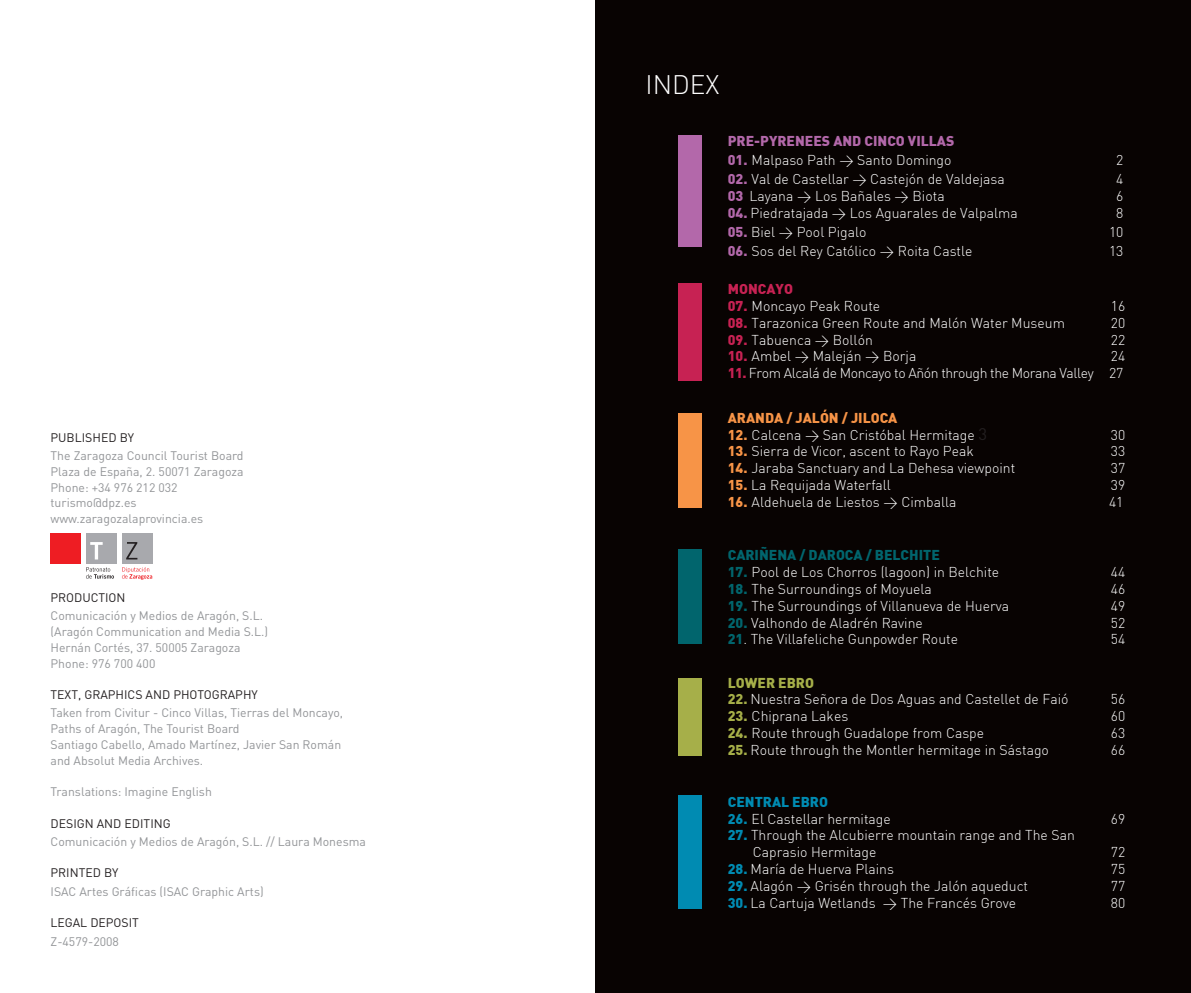
<style>
.page{position:relative;width:1191px;height:993px;background:#fff}
.page>*{position:absolute;margin:0;border:0;box-sizing:border-box;transform-origin:0 0}
.t1{font:300 26.25px "DIN";color:#fff}
.t2{font:300 14px/16.8px "DIN";color:#fff}
.t3{font:300 14px "DIN";letter-spacing:-.03em;color:#fff}
.t4{font:900 14px "DIN";color:#b368aa}
.t5{font:900 14px "DIN";color:#01656d}
.t6{font:900 14px "DIN";color:#f79447}
.t7{font:900 14px "DIN";color:#008bb2}
.t8{font:900 14px "DIN";color:#a6af49}
.t9{font:900 14px "DIN";color:#c72253}
.t10{font:12.25px/15.8px "DIN";color:#939598}
.t11{font:12.25px "DIN";color:#231f20}
.s1{font-weight:900;color:#b368aa}
.s2{font-weight:900;color:#c72253}
.s3{font-weight:900;color:#f79447}
.s4{font-weight:400;font-size:16.62px;color:#231f20}
.s5{font-weight:900;color:#01656d}
.s6{font-weight:900;color:#a6af49}
.s7{font-weight:900;color:#008bb2}
</style>
<div class="page">
<div style="left:595px;top:0;width:596px;height:992px;background:#080302"></div>
<div style="left:678px;top:795px;width:23px;height:113px;background:#008bb2"></div>
<div style="left:678px;top:677px;width:23px;height:78px;background:#a6af49"></div>
<div style="left:678px;top:548px;width:23px;height:95px;background:#01656d"></div>
<div style="left:678px;top:413px;width:23px;height:94px;background:#f79447"></div>
<div style="left:678px;top:282px;width:23px;height:98px;background:#c72253"></div>
<div style="left:678px;top:135px;width:23px;height:111px;background:#b368aa"></div>
<div style="left:50px;top:532px;width:31px;height:31px;background:#ee1d23"></div>
<div style="left:86px;top:532px;width:30px;height:31px;background:#a8a9ad"></div>
<div style="left:122px;top:532px;width:30px;height:31px;background:#a8a9ad"></div>
<svg style="left:86px;top:567px;width:28px;height:11px"></svg>
<svg style="left:122px;top:567px;width:30px;height:12px"></svg>
<svg style="left:90px;top:542px;width:13px;height:17px"></svg>
<svg style="left:126px;top:542px;width:11px;height:17px"></svg>
<p class="t11" style="left:51px;top:429px;width:85px">PUBLISHED BY</p>
<p class="t10" style="left:51px;top:447px;width:195px">The Zaragoza Council Tourist Board<br>Plaza de España, 2. 50071 Zaragoza<br>Phone: +34 976 212 032 turismo@dpz.es www.zaragozalaprovincia.es</p>
<p class="t11" style="left:51px;top:589px;width:76px">PRODUCTION</p>
<p class="t10" style="left:51px;top:607px;width:219px">Comunicación y Medios de Aragón, S.L. (Aragón Communication and Media S.L.)<br>Hernán Cortés, 37. 50005 Zaragoza<br>Phone: 976 700 400</p>
<p class="t11" style="left:51px;top:686px;width:209px">TEXT, GRAPHICS AND PHOTOGRAPHY</p>
<p class="t10" style="left:51px;top:704px;width:294px">Taken from Civitur - Cinco Villas, Tierras del Moncayo, Paths of Aragón, The Tourist Board<br>Santiago Cabello, Amado Martínez, Javier San Román and Absolut Media Archives.</p>
<p class="t10" style="left:51px;top:783px;width:163px">Translations: Imagine English</p>
<p class="t11" style="left:51px;top:815px;width:122px">DESIGN AND EDITING</p>
<p class="t10" style="left:51px;top:833px;width:317px">Comunicación y Medios de Aragón, S.L. // Laura Monesma</p>
<p class="t11" style="left:51px;top:865px;width:70px">PRINTED BY</p>
<p class="t10" style="left:51px;top:882px;width:215px">ISAC Artes Gráficas (ISAC Graphic Arts)</p>
<p class="t11" style="left:51px;top:914px;width:90px">LEGAL DEPOSIT</p>
<p class="t10" style="left:51px;top:932px;width:70px">Z-4579-2008</p>
<h1 class="t1" style="left:645px;top:68px;width:76px">INDEX</h1>
<p class="t4" style="left:728px;top:131px;width:228px">PRE-PYRENEES AND CINCO VILLAS</p>
<p class="t2" style="left:728px;top:151px;width:225px"><span class="s1">01.</span> Malpaso Path &gt; Santo Domingo</p>
<p class="t2" style="left:1116px;top:151px;width:9px">2</p>
<p class="t2" style="left:728px;top:170px;width:278px"><span class="s1">02.</span> Val de Castellar &gt; Castejón de Valdejasa</p>
<p class="t2" style="left:1116px;top:170px;width:9px">4</p>
<p class="t2" style="left:728px;top:187px;width:218px"><span class="s1">03</span> Layana &gt; Los Bañales &gt; Biota</p>
<p class="t2" style="left:1116px;top:187px;width:9px">6</p>
<p class="t2" style="left:728px;top:204px;width:291px"><span class="s1">04.</span> Piedratajada &gt; Los Aguarales de Valpalma</p>
<p class="t2" style="left:1116px;top:204px;width:9px">8</p>
<p class="t2" style="left:728px;top:223px;width:140px"><span class="s1">05.</span> Biel &gt; Pool Pigalo</p>
<p class="t2" style="left:1109px;top:223px;width:16px">10</p>
<p class="t2" style="left:728px;top:243px;width:246px"><span class="s1">06.</span> Sos del Rey Católico &gt; Roita Castle</p>
<p class="t2" style="left:1109px;top:243px;width:16px">13</p>
<p class="t9" style="left:728px;top:279px;width:67px">MONCAYO</p>
<p class="t2" style="left:728px;top:297px;width:154px"><span class="s2">07.</span> Moncayo Peak Route</p>
<p class="t2" style="left:1110px;top:297px;width:16px">16</p>
<p class="t2" style="left:728px;top:314px;width:339px"><span class="s2">08.</span> Tarazonica Green Route and Malón Water Museum</p>
<p class="t2" style="left:1110px;top:314px;width:16px">20</p>
<p class="t2" style="left:728px;top:331px;width:146px"><span class="s2">09.</span> Tabuenca &gt; Bollón</p>
<p class="t2" style="left:1110px;top:331px;width:16px">22</p>
<p class="t2" style="left:728px;top:348px;width:190px"><span class="s2">10.</span> Ambel &gt; Maleján &gt; Borja</p>
<p class="t2" style="left:1110px;top:348px;width:16px">24</p>
<p class="t3" style="left:728px;top:364px;width:397px"><span class="s2">11.</span> From Alcalá de Moncayo to Añón through the Morana Valley 27</p>
<p class="t6" style="left:728px;top:408px;width:171px">ARANDA / JALÓN / JILOCA</p>
<p class="t2" style="left:728px;top:426px;width:261px"><span class="s3">12.</span> Calcena &gt; San Cristóbal Hermitage <span class="s4">3</span></p>
<p class="t2" style="left:1110px;top:426px;width:16px">30</p>
<p class="t2" style="left:728px;top:442px;width:247px"><span class="s3">13.</span> Sierra de Vicor, ascent to Rayo Peak</p>
<p class="t2" style="left:1110px;top:442px;width:16px">33</p>
<p class="t2" style="left:728px;top:459px;width:289px"><span class="s3">14.</span> Jaraba Sanctuary and La Dehesa viewpoint</p>
<p class="t2" style="left:1110px;top:459px;width:16px">37</p>
<p class="t2" style="left:728px;top:476px;width:165px"><span class="s3">15.</span> La Requijada Waterfall</p>
<p class="t2" style="left:1110px;top:476px;width:16px">39</p>
<p class="t2" style="left:728px;top:493px;width:230px"><span class="s3">16.</span> Aldehuela de Liestos &gt; Cimballa</p>
<p class="t2" style="left:1109px;top:493px;width:16px">41</p>
<p class="t5" style="left:728px;top:545px;width:213px">CARIÑENA / DAROCA / BELCHITE</p>
<p class="t2" style="left:728px;top:563px;width:273px"><span class="s5">17.</span> Pool de Los Chorros (lagoon) in Belchite</p>
<p class="t2" style="left:1110px;top:563px;width:16px">44</p>
<p class="t2" style="left:728px;top:580px;width:205px"><span class="s5">18.</span> The Surroundings of Moyuela</p>
<p class="t2" style="left:1110px;top:580px;width:16px">46</p>
<p class="t2" style="left:728px;top:597px;width:283px"><span class="s5">19.</span> The Surroundings of Villanueva de Huerva</p>
<p class="t2" style="left:1110px;top:597px;width:16px">49</p>
<p class="t2" style="left:728px;top:614px;width:196px"><span class="s5">20.</span> Valhondo de Aladrén Ravine</p>
<p class="t2" style="left:1110px;top:614px;width:16px">52</p>
<p class="t2" style="left:728px;top:630px;width:232px"><span class="s5">21</span>. The Villafeliche Gunpowder Route</p>
<p class="t2" style="left:1110px;top:630px;width:16px">54</p>
<p class="t8" style="left:728px;top:673px;width:88px">LOWER EBRO</p>
<p class="t2" style="left:728px;top:690px;width:342px"><span class="s6">22.</span> Nuestra Señora de Dos Aguas and Castellet de Faió</p>
<p class="t2" style="left:1110px;top:690px;width:16px">56</p>
<p class="t2" style="left:728px;top:707px;width:122px"><span class="s6">23.</span> Chiprana Lakes</p>
<p class="t2" style="left:1110px;top:707px;width:16px">60</p>
<p class="t2" style="left:728px;top:724px;width:258px"><span class="s6">24.</span> Route through Guadalope from Caspe</p>
<p class="t2" style="left:1110px;top:724px;width:16px">63</p>
<p class="t2" style="left:728px;top:741px;width:323px"><span class="s6">25.</span> Route through the Montler hermitage in Sástago</p>
<p class="t2" style="left:1110px;top:741px;width:16px">66</p>
<p class="t7" style="left:728px;top:792px;width:102px">CENTRAL EBRO</p>
<p class="t2" style="left:728px;top:809px;width:164px"><span class="s7">26.</span> El Castellar hermitage</p>
<p class="t2" style="left:1110px;top:809px;width:16px">69</p>
<p class="t2" style="left:753px;top:826px;width:323px;text-indent:-25px"><span class="s7">27.</span> Through the Alcubierre mountain range and The San<br>Caprasio Hermitage</p>
<p class="t2" style="left:1110px;top:843px;width:16px">72</p>
<p class="t2" style="left:728px;top:860px;width:168px"><span class="s7">28.</span> María de Huerva Plains</p>
<p class="t2" style="left:1110px;top:860px;width:16px">75</p>
<p class="t2" style="left:728px;top:877px;width:302px"><span class="s7">29.</span> Alagón &gt; Grisén through the Jalón aqueduct</p>
<p class="t2" style="left:1110px;top:877px;width:16px">77</p>
<p class="t2" style="left:728px;top:893px;width:290px"><span class="s7">30.</span> La Cartuja Wetlands &gt; The Francés Grove</p>
<p class="t2" style="left:1110px;top:893px;width:16px">80</p>
</div>
